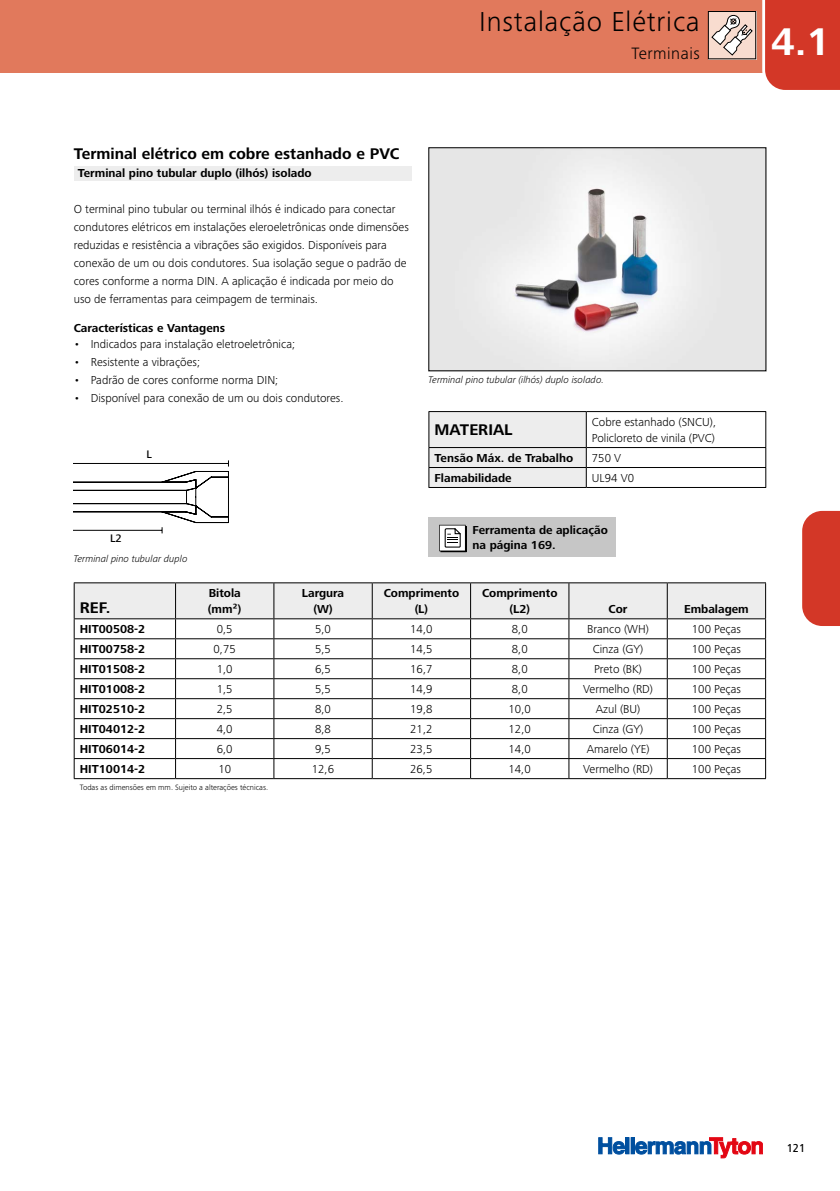
<style>
.page{position:relative;width:840px;height:1191px;background:#fff}
.page>*{position:absolute;margin:0;border:0;box-sizing:border-box;transform-origin:0 0}
.t1{font:700 40px "Frutiger Next LTW1 G";color:#fff}
.t2{font:300 28.4px "Frutiger Next LTW1 G";letter-spacing:.03em;color:#000}
.t3{font:300 17px "Frutiger Next LTW1 G";letter-spacing:.03em;color:#000}
.t4{font:700 16px "Frutiger Next LTW1 G";color:#000}
.t5{font:300 12px/18px "Frutiger Next LTW1 G";color:#000}
.t6{font:700 12px/16px "Frutiger Next LTW1 G";color:#000;text-align:center}
.t7{font:500 12px "Frutiger Next LTW1 G";color:#000;scale:.9 1}
.t8{font:500 11.4px "Frutiger Next LTW1 G";color:#000}
.t9{font:italic 300 10px "Frutiger Next LTW1 G";color:#000}
.t10{font:300 8px "Frutiger Next LTW1 G";color:#000}
</style>
<div class="page">
<div style="left:625px;top:1137px;width:4px;height:17px;border:1px solid #004f9f"></div>
<div style="left:630px;top:1137px;width:4px;height:17px;border:1px solid #004f9f"></div>
<svg style="left:598px;top:1137px;width:26px;height:17px"></svg>
<svg style="left:634px;top:1137px;width:128px;height:21px"></svg>
<div style="left:0;top:0;width:763px;height:73px;background:#e1795c"></div>
<svg style="left:707px;top:0;width:132px;height:90px"></svg>
<div style="left:802px;top:511px;width:37px;height:115px;background:#d33727"></div>
<img style="left:430px;top:149px;width:333px;height:220px">
<div style="left:428px;top:147px;width:337px;height:224px;border:1px solid #000"></div>
<hr style="left:74px;top:778px;width:101px;height:1px;background:#000">
<hr style="left:175px;top:778px;width:99px;height:1px;background:#000">
<hr style="left:274px;top:778px;width:98px;height:1px;background:#000">
<hr style="left:372px;top:778px;width:98px;height:1px;background:#000">
<hr style="left:470px;top:778px;width:98px;height:1px;background:#000">
<hr style="left:568px;top:778px;width:99px;height:1px;background:#000">
<hr style="left:667px;top:778px;width:98px;height:1px;background:#000">
<hr style="left:74px;top:582px;width:101px;height:1px;background:#000">
<hr style="left:175px;top:582px;width:99px;height:1px;background:#000">
<hr style="left:274px;top:582px;width:98px;height:1px;background:#000">
<hr style="left:372px;top:582px;width:98px;height:1px;background:#000">
<hr style="left:470px;top:582px;width:98px;height:1px;background:#000">
<hr style="left:568px;top:582px;width:99px;height:1px;background:#000">
<hr style="left:667px;top:582px;width:98px;height:1px;background:#000">
<svg style="left:74px;top:583px;width:691px;height:195px"></svg>
<hr style="left:586px;top:411px;width:179px;height:1px;background:#000">
<hr style="left:765px;top:412px;width:1px;height:35px;background:#000">
<hr style="left:586px;top:447px;width:179px;height:1px;background:#000">
<hr style="left:586px;top:467px;width:179px;height:1px;background:#000">
<svg style="left:428px;top:411px;width:158px;height:76px;background:#e1e1e1"></svg>
<svg style="left:765px;top:448px;width:1px;height:39px"></svg>
<hr style="left:428px;top:487px;width:158px;height:1px;background:#000">
<hr style="left:586px;top:487px;width:179px;height:1px;background:#000">
<div style="left:74px;top:166px;width:337px;height:14px;background:#ededed"></div>
<div style="left:428px;top:518px;width:187px;height:39px;background:#c6c6c6"></div>
<svg style="left:439px;top:525px;width:27px;height:27px"></svg>
<svg style="left:74px;top:460px;width:155px;height:73px"></svg>
<h2 class="t2" style="left:479px;top:6px;width:222px">Instalação Elétrica</h2>
<h3 class="t3" style="left:631px;top:43px;width:70px">Terminais</h3>
<h1 class="t1" style="left:770px;top:19px;width:60px">4.1</h1>
<h3 class="t4" style="left:74px;top:144px;width:327px">Terminal elétrico em cobre estanhado e PVC</h3>
<p class="t6" style="left:78px;top:166px;width:235px">Terminal pino tubular duplo (ilhós) isolado</p>
<p class="t5" style="left:74px;top:200px;width:336px">O terminal pino tubular ou terminal ilhós é indicado para conectar condutores elétricos em instalações eleroeletrônicas onde dimensões reduzidas e resistência a vibrações são exigidos. Disponíveis para conexão de um ou dois condutores. Sua isolação segue o padrão de cores conforme a norma DIN. A aplicação é indicada por meio do uso de ferramentas para ceimpagem de terminais.</p>
<p class="t6" style="left:74px;top:320px;width:153px">Características e Vantagens</p>
<p class="t5" style="left:74px;top:335px;width:223px">• Indicados para instalação eletroeletrônica;</p>
<p class="t5" style="left:74px;top:353px;width:128px">• Resistente a vibrações;</p>
<p class="t5" style="left:74px;top:371px;width:206px">• Padrão de cores conforme norma DIN;</p>
<p class="t5" style="left:74px;top:389px;width:271px">• Disponível para conexão de um ou dois condutores.</p>
<p class="t8" style="left:146px;top:447px;width:7px">L</p>
<p class="t8" style="left:110px;top:531px;width:13px">L2</p>
<p class="t9" style="left:74px;top:553px;width:115px">Terminal pino tubular duplo</p>
<p class="t9" style="left:428px;top:373px;width:177px">Terminal pino tubular (ilhós) duplo isolado.</p>
<h3 class="t4" style="left:434px;top:421px;width:80px">MATERIAL</h3>
<p class="t5" style="left:591px;top:414px;width:126px;line-height:16px">Cobre estanhado (SNCU),<br>Policloreto de vinila (PVC)</p>
<p class="t6" style="left:434px;top:450px;width:140px">Tensão Máx. de Trabalho</p>
<p class="t5" style="left:591px;top:449px;width:31px">750 V</p>
<p class="t6" style="left:434px;top:470px;width:79px">Flamabilidade</p>
<p class="t5" style="left:591px;top:469px;width:44px">UL94 V0</p>
<p class="t6" style="left:472px;top:523px;width:137px;line-height:14.4px;text-align:left">Ferramenta de aplicação na página 169.</p>
<h3 class="t4" style="left:80px;top:598px;width:32px">REF.</h3>
<p class="t6" style="left:208px;top:585px;width:35px;text-align:left">Bitola (mm²)</p>
<p class="t6" style="left:302px;top:585px;width:44px">Largura (W)</p>
<p class="t6" style="left:383px;top:585px;width:77px">Comprimento (L)</p>
<p class="t6" style="left:481px;top:585px;width:77px">Comprimento (L2)</p>
<p class="t6" style="left:608px;top:601px;width:20px">Cor</p>
<p class="t6" style="left:683px;top:601px;width:66px">Embalagem</p>
<p class="t6" style="left:80px;top:621px;width:67px">HIT00508-2</p>
<p class="t5" style="left:217px;top:620px;width:17px">0,5</p>
<p class="t5" style="left:315px;top:620px;width:17px">5,0</p>
<p class="t5" style="left:410px;top:620px;width:24px">14,0</p>
<p class="t5" style="left:511px;top:620px;width:17px">8,0</p>
<p class="t5" style="left:587px;top:620px;width:63px">Branco (WH)</p>
<p class="t5" style="left:691px;top:620px;width:50px">100 Peças</p>
<p class="t6" style="left:80px;top:641px;width:67px">HIT00758-2</p>
<p class="t5" style="left:213px;top:640px;width:24px">0,75</p>
<p class="t5" style="left:315px;top:640px;width:17px">5,5</p>
<p class="t5" style="left:410px;top:640px;width:24px">14,5</p>
<p class="t5" style="left:511px;top:640px;width:17px">8,0</p>
<p class="t5" style="left:592px;top:640px;width:52px">Cinza (GY)</p>
<p class="t5" style="left:691px;top:640px;width:50px">100 Peças</p>
<p class="t6" style="left:80px;top:661px;width:67px">HIT01508-2</p>
<p class="t5" style="left:217px;top:660px;width:17px">1,0</p>
<p class="t5" style="left:315px;top:660px;width:17px">6,5</p>
<p class="t5" style="left:410px;top:660px;width:24px">16,7</p>
<p class="t5" style="left:511px;top:660px;width:17px">8,0</p>
<p class="t5" style="left:593px;top:660px;width:49px">Preto (BK)</p>
<p class="t5" style="left:691px;top:660px;width:50px">100 Peças</p>
<p class="t6" style="left:80px;top:681px;width:67px">HIT01008-2</p>
<p class="t5" style="left:217px;top:680px;width:17px">1,5</p>
<p class="t5" style="left:315px;top:680px;width:17px">5,5</p>
<p class="t5" style="left:410px;top:680px;width:24px">14,9</p>
<p class="t5" style="left:511px;top:680px;width:17px">8,0</p>
<p class="t5" style="left:582px;top:680px;width:71px">Vermelho (RD)</p>
<p class="t5" style="left:691px;top:680px;width:50px">100 Peças</p>
<p class="t6" style="left:80px;top:701px;width:67px">HIT02510-2</p>
<p class="t5" style="left:217px;top:700px;width:17px">2,5</p>
<p class="t5" style="left:315px;top:700px;width:17px">8,0</p>
<p class="t5" style="left:410px;top:700px;width:24px">19,8</p>
<p class="t5" style="left:508px;top:700px;width:24px">10,0</p>
<p class="t5" style="left:595px;top:700px;width:46px">Azul (BU)</p>
<p class="t5" style="left:691px;top:700px;width:50px">100 Peças</p>
<p class="t6" style="left:80px;top:721px;width:67px">HIT04012-2</p>
<p class="t5" style="left:217px;top:720px;width:17px">4,0</p>
<p class="t5" style="left:315px;top:720px;width:17px">8,8</p>
<p class="t5" style="left:410px;top:720px;width:24px">21,2</p>
<p class="t5" style="left:508px;top:720px;width:24px">12,0</p>
<p class="t5" style="left:592px;top:720px;width:52px">Cinza (GY)</p>
<p class="t5" style="left:691px;top:720px;width:50px">100 Peças</p>
<p class="t6" style="left:80px;top:741px;width:67px">HIT06014-2</p>
<p class="t5" style="left:217px;top:740px;width:17px">6,0</p>
<p class="t5" style="left:315px;top:740px;width:17px">9,5</p>
<p class="t5" style="left:410px;top:740px;width:24px">23,5</p>
<p class="t5" style="left:508px;top:740px;width:24px">14,0</p>
<p class="t5" style="left:586px;top:740px;width:64px">Amarelo (YE)</p>
<p class="t5" style="left:691px;top:740px;width:50px">100 Peças</p>
<p class="t6" style="left:80px;top:761px;width:67px">HIT10014-2</p>
<p class="t5" style="left:218px;top:760px;width:14px">10</p>
<p class="t5" style="left:312px;top:760px;width:24px">12,6</p>
<p class="t5" style="left:410px;top:760px;width:24px">26,5</p>
<p class="t5" style="left:508px;top:760px;width:24px">14,0</p>
<p class="t5" style="left:582px;top:760px;width:71px">Vermelho (RD)</p>
<p class="t5" style="left:691px;top:760px;width:50px">100 Peças</p>
<p class="t10" style="left:80px;top:783px;width:190px">Todas as dimensões em mm. Sujeito a alterações técnicas.</p>
<p class="t7" style="left:786px;top:1141px;width:22px">121</p>
</div>
